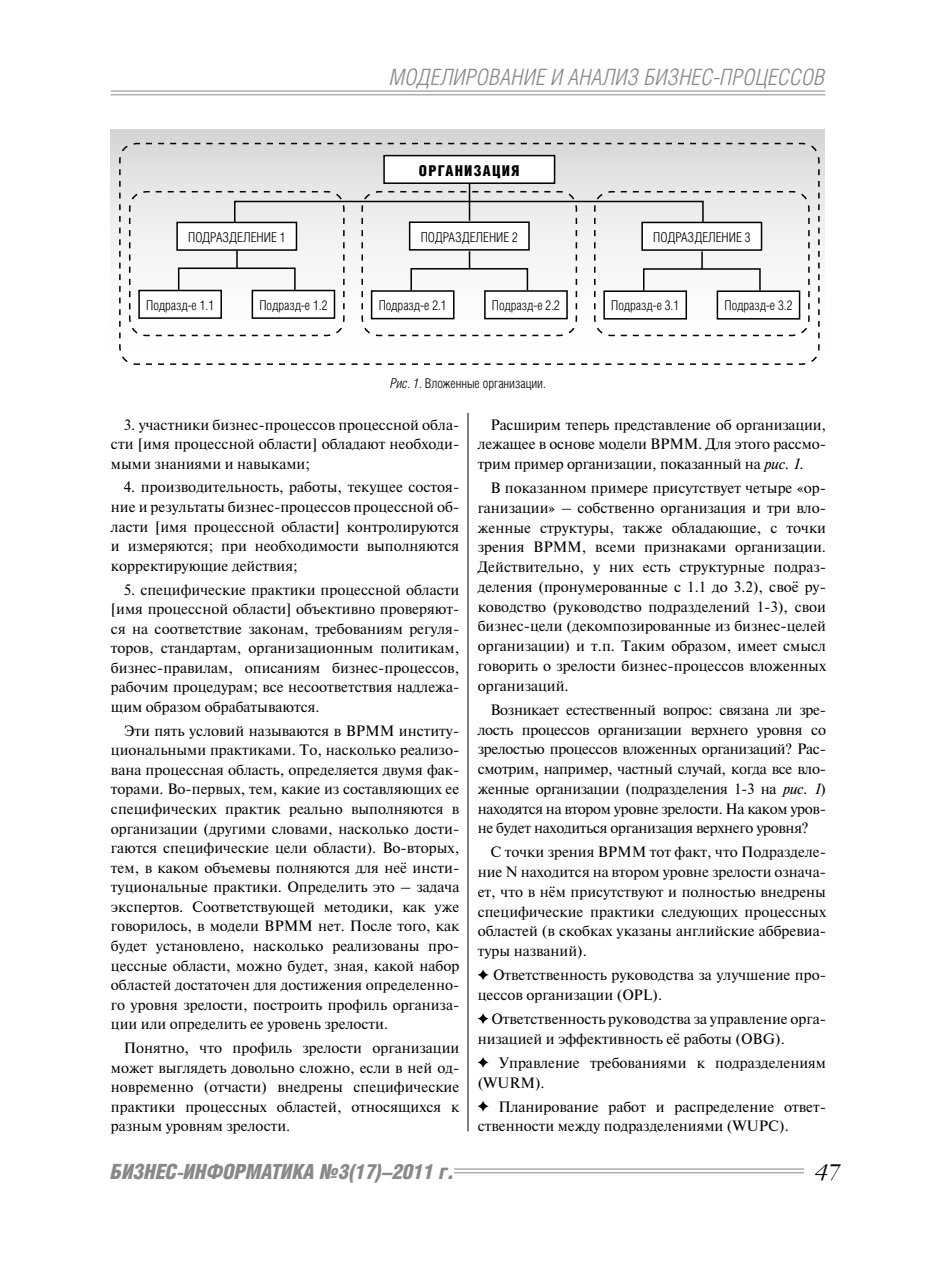
<style>
.page{position:relative;width:936px;height:1276px;background:#fff}
.page>*{position:absolute;margin:0;border:0;box-sizing:border-box;transform-origin:0 0}
.t1{font:italic 300 22.5px "Helios Cond";letter-spacing:.01em;color:#898989}
.t2{font:italic 900 21px "Helios Cond";letter-spacing:-.01em;color:#898989}
.t3{font:italic 300 19.5px "Garamond C";color:#000}
.t4{font:15px/19.5px "Newton C";color:#000;text-align:justify}
.t5{font:900 15px "Helios Cond";letter-spacing:.08em;color:#000}
.t6{font:300 13.5px "Helios Cond";color:#000}
.s1{font-style:italic}
</style>
<div class="page">
<hr style="left:111px;top:91px;width:714px;height:1px;background:#898989">
<hr style="left:111px;top:94px;width:714px;height:1px;background:#898989">
<hr style="left:454px;top:1168px;width:350px;height:1px;background:#898989">
<hr style="left:454px;top:1172px;width:350px;height:1px;background:#898989">
<div style="left:111px;top:129px;width:713px;height:266px;background:linear-gradient(to bottom,#ddd,#fff)"></div>
<hr style="left:467px;top:413px;width:1px;height:718px;background:#000">
<svg style="left:477px;top:969px;width:11px;height:11px"></svg>
<svg style="left:477px;top:1013px;width:11px;height:11px"></svg>
<svg style="left:477px;top:1057px;width:11px;height:11px"></svg>
<svg style="left:477px;top:1101px;width:11px;height:10px"></svg>
<svg style="left:118px;top:142px;width:702px;height:224px"></svg>
<h1 class="t1" style="left:390px;top:69px;width:437px">МОДЕЛИРОВАНИЕ И АНАЛИЗ БИЗНЕС-ПРОЦЕССОВ</h1>
<p class="t5" style="left:419px;top:165px;width:102px">ОРГАНИЗАЦИЯ</p>
<p class="t6" style="left:188px;top:232px;width:99px">ПОДРАЗДЕЛЕНИЕ 1</p>
<p class="t6" style="left:420px;top:232px;width:99px">ПОДРАЗДЕЛЕНИЕ 2</p>
<p class="t6" style="left:146px;top:300px;width:69px">Подразд-е 1.1</p>
<p class="t6" style="left:259px;top:300px;width:69px">Подразд-е 1.2</p>
<p class="t6" style="left:378px;top:301px;width:69px">Подразд-е 2.1</p>
<p class="t6" style="left:492px;top:301px;width:69px">Подразд-е 2.2</p>
<p class="t6" style="left:390px;top:378px;width:157px"><span class="s1">Рис. 1.</span> Вложенные организации.</p>
<p class="t6" style="left:653px;top:232px;width:99px">ПОДРАЗДЕЛЕНИЕ 3</p>
<p class="t6" style="left:611px;top:301px;width:69px">Подразд-е 3.1</p>
<p class="t6" style="left:724px;top:301px;width:69px">Подразд-е 3.2</p>
<p class="t4" style="left:111px;top:416px;width:350px;text-indent:13px">3. участники бизнес-процессов процессной обла&shy;сти [имя процессной области] обладают необходи&shy;мыми знаниями и навыками;</p>
<p class="t4" style="left:111px;top:479px;width:350px;text-indent:13px">4. производительность, работы, текущее состоя&shy;ние и результаты бизнес-процессов процессной об&shy;ласти [имя процессной области] контролируются и измеряются; при необходимости выполняются корректирующие действия;</p>
<p class="t4" style="left:111px;top:581px;width:350px;text-indent:13px">5. специфические практики процессной области [имя процессной области] объективно проверяют&shy;ся на соответствие законам, требованиям регуля&shy;торов, стандартам, организационным политикам, бизнес-правилам, описаниям бизнес-процессов, рабочим процедурам; все несоответствия надлежа&shy;щим образом обрабатываются.</p>
<p class="t4" style="left:111px;top:722px;width:350px;text-indent:13px">Эти пять условий называются в BPMM институ&shy;циональными практиками. То, насколько реализо&shy;вана процессная область, определяется двумя фак&shy;торами. Во-первых, тем, какие из составляющих ее специфических практик реально выполняются в организации (другими словами, насколько дости&shy;гаются специфические цели области). Во-вторых, тем, в каком объемевы полняются для неё инсти&shy;туциональные практики. Определить это – задача экспертов. Соответствующей методики, как уже говорилось, в модели BPMM нет. После того, как будет установлено, насколько реализованы про&shy;цессные области, можно будет, зная, какой набор областей достаточен для достижения определенно&shy;го уровня зрелости, построить профиль организа&shy;ции или определить ее уровень зрелости.</p>
<p class="t4" style="left:111px;top:1039px;width:350px;text-indent:13px">Понятно, что профиль зрелости организации может выглядеть довольно сложно, если в ней од&shy;новременно (отчасти) внедрены специфические практики процессных областей, относящихся к разным уровням зрелости.</p>
<p class="t4" style="left:477px;top:416px;width:350px;text-indent:13px">Расширим теперь представление об организации, лежащее в основе модели BPMM. Для этого рассмо&shy;трим пример организации, показанный на <span class="s1">рис. 1</span>.</p>
<p class="t4" style="left:477px;top:479px;width:350px;text-indent:13px">В показанном примере присутствует четыре «ор&shy;ганизации» – собственно организация и три вло&shy;женные структуры, также обладающие, с точки зрения BPMM, всеми признаками организации.<br>Действительно, у них есть структурные подраз&shy;деления (пронумерованные с 1.1 до 3.2), своё ру&shy;ководство (руководство подразделений 1-3), свои бизнес-цели (декомпозированные из бизнес-целей организации) и т.п. Таким образом, имеет смысл говорить о зрелости бизнес-процессов вложенных организаций.</p>
<p class="t4" style="left:477px;top:701px;width:350px;text-indent:13px">Возникает естественный вопрос: связана ли зре&shy;лость процессов организации верхнего уровня со зрелостью процессов вложенных организаций? Рас&shy;смотрим, например, частный случай, когда все вло&shy;женные организации (подразделения 1-3 на <span class="s1">рис. 1</span>) находятся на втором уровне зрелости. На каком уров&shy;не будет находиться организация верхнего уровня?</p>
<p class="t4" style="left:477px;top:843px;width:350px;text-indent:13px">С точки зрения BPMM тот факт, что Подразделе&shy;ние N находится на втором уровне зрелости означа&shy;ет, что в нём присутствуют и полностью внедрены специфические практики следующих процессных областей (в скобках указаны английские аббревиа&shy;туры названий).</p>
<p class="t4" style="left:477px;top:966px;width:350px;text-indent:15px">Ответственность руководства за улучшение про&shy;цессов организации (OPL).</p>
<p class="t4" style="left:477px;top:1010px;width:350px;text-indent:14px">Ответственность руководства за управление орга&shy;низацией и эффективность её работы (OBG).</p>
<p class="t4" style="left:477px;top:1054px;width:350px;text-indent:21px">Управление требованиями к подразделениям (WURM).</p>
<p class="t4" style="left:477px;top:1097px;width:350px;text-indent:21px">Планирование работ и распределение ответ&shy;ственности между подразделениями (WUPC).</p>
<h2 class="t2" style="left:111px;top:1164px;width:345px">БИЗНЕС-ИНФОРМАТИКА №3(17)–2011 г.</h2>
<h3 class="t3" style="left:815px;top:1163px;width:27px">47</h3>
</div>
